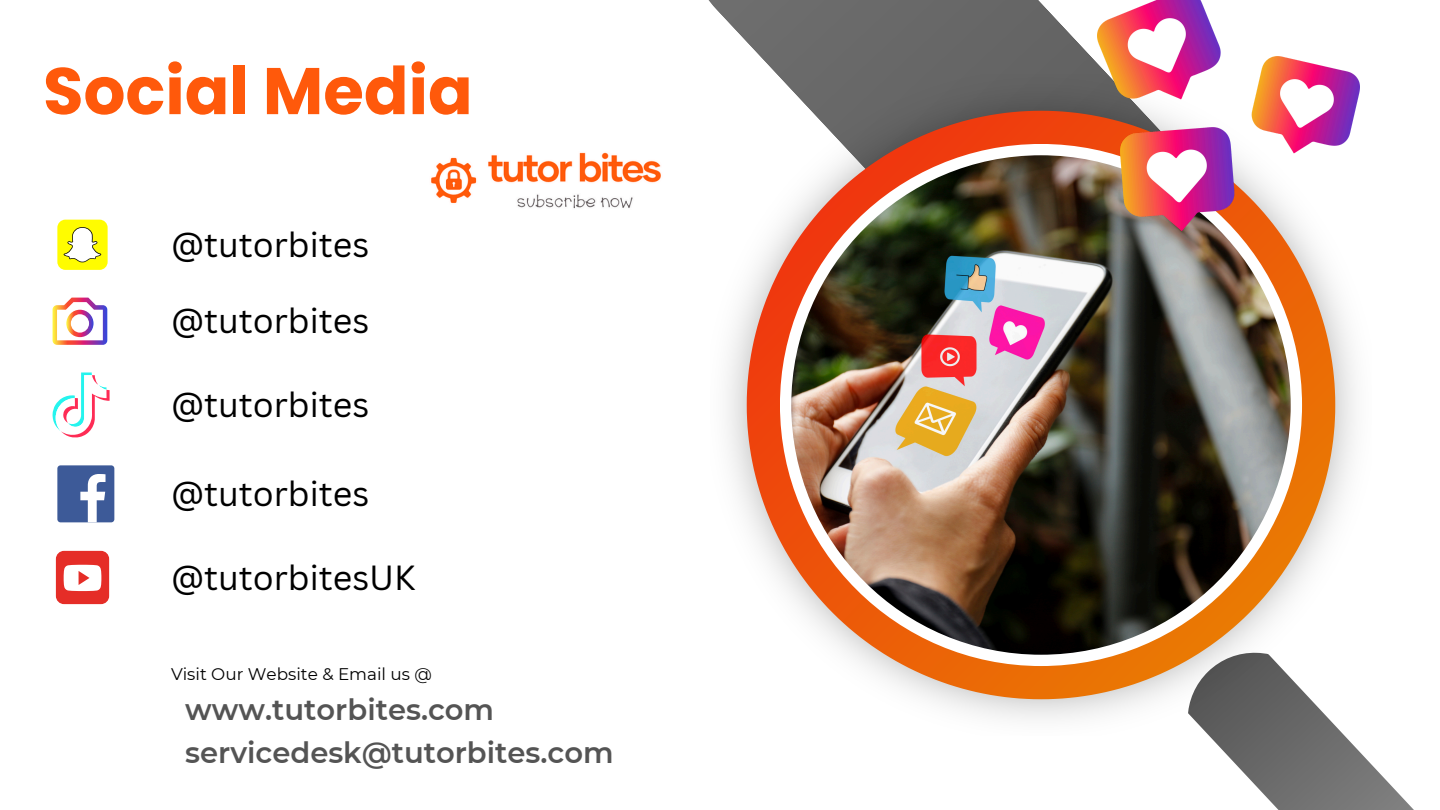
<style>
.page{position:relative;width:1440px;height:810px;background:#fff}
.page>*{position:absolute;margin:0;border:0;box-sizing:border-box;transform-origin:0 0}
.t1{font:700 65.9px "Poppins";color:#ff590b}
.t2{font:34px "Canva Sans";color:#000}
.t3{font:600 29px "Montserrat";color:#545454}
.t4{font:16.8px "Montserrat";color:#000}
</style>
<div class="page">
<svg style="left:708px;top:0;width:390px;height:74px;background:#7e7e7e"></svg>
<svg style="left:1209px;top:736px;width:205px;height:74px"></svg>
<img style="left:727px;top:74px;width:633px;height:662px">
<svg style="left:747px;top:111px;width:588px;height:588px"></svg>
<div style="left:780px;top:144px;width:522px;height:522px;background:#fff;border-radius:50%"></div>
<img style="left:791px;top:155px;width:500px;height:500px;border-radius:50%">
<img style="left:1098px;top:0;width:261px;height:230px">
<div style="left:56px;top:551px;width:53px;height:53px;background:#e52d27;border-radius:8px"></div>
<svg style="left:64px;top:565px;width:37px;height:26px"></svg>
<svg style="left:53px;top:372px;width:57px;height:66px"></svg>
<svg style="left:53px;top:298px;width:54px;height:47px"></svg>
<div style="left:57px;top:465px;width:57px;height:57px;background:#3d5a98;border-radius:3px"></div>
<svg style="left:80px;top:474px;width:26px;height:48px"></svg>
<div style="left:57px;top:220px;width:51px;height:50px;background:#fffc00;border-radius:8px"></div>
<svg style="left:64px;top:227px;width:37px;height:35px"></svg>
<img style="left:431px;top:17px;width:279px;height:192px">
<p class="t1" style="left:43px;top:45px;width:431px">Social Media</p>
<p class="t2" style="left:171px;top:221px;width:200px">@tutorbites</p>
<p class="t2" style="left:171px;top:297px;width:200px">@tutorbites</p>
<h2 class="t2" style="left:171px;top:381px;width:200px">@tutorbites</h2>
<h2 class="t2" style="left:171px;top:470px;width:200px">@tutorbites</h2>
<p class="t2" style="left:171px;top:554px;width:246px">@tutorbitesUK</p>
<p class="t4" style="left:171px;top:664px;width:262px">Visit Our Website &amp; Email us @</p>
<h1 class="t3" style="left:185px;top:692px;width:310px">www.tutorbites.com</h1>
<p class="t3" style="left:185px;top:735px;width:430px">servicedesk@tutorbites.com</p>
</div>
